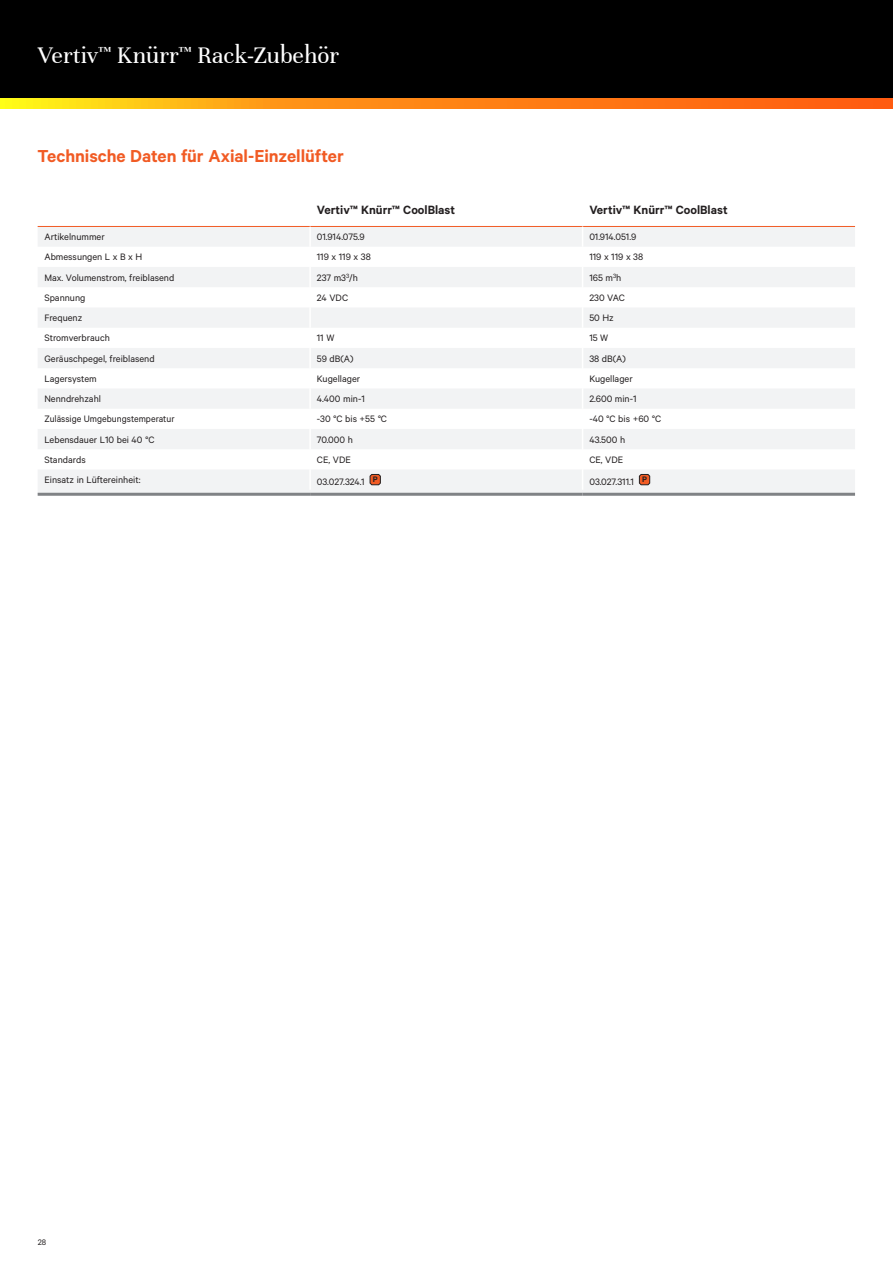
<style>
.page{position:relative;width:893px;height:1263px;background:#fff}
.page>*{position:absolute;margin:0;border:0;box-sizing:border-box;transform-origin:0 0}
.Vertiv_Header_Small{font:25.5px "Unna";color:#fff}
.Vertiv_Orange_Main_H{font:600 19.5px "Calibre";letter-spacing:-.005em;color:#f15b24}
.Table_Header_Black{font:600 13.5px "Calibre";color:#231f20}
.Table_Body{font:10.5px "Calibre";color:#231f20}
.Table_Body-2{font:10.5px "Calibre";color:#231f20;scale:.96 1}
.t1{font:9px "Calibre";color:#231f20}
.t2{font:600 9px "Calibre";color:#231f20}
</style>
<div class="page">
<div style="left:0;top:0;width:893px;height:108px;background:#000"></div>
<svg style="left:0;top:98px;width:893px;height:11px;background:#ff9014"></svg>
<svg style="left:38px;top:227px;width:817px;height:266px;fill:#f2f3f4"></svg>
<hr style="left:38px;top:226px;width:272px;height:1px;background:#f15b24">
<hr style="left:310px;top:226px;width:273px;height:1px;background:#f15b24">
<hr style="left:583px;top:226px;width:272px;height:1px;background:#f15b24">
<hr style="left:38px;top:493px;width:272px;height:3px;background:#808285">
<hr style="left:310px;top:493px;width:273px;height:3px;background:#808285">
<hr style="left:583px;top:493px;width:272px;height:3px;background:#808285">
<hr style="left:309px;top:227px;width:2px;height:20px;background:#fff">
<hr style="left:309px;top:247px;width:2px;height:20px;background:#fff">
<hr style="left:309px;top:267px;width:2px;height:20px;background:#fff">
<hr style="left:309px;top:287px;width:2px;height:20px;background:#fff">
<hr style="left:309px;top:307px;width:2px;height:21px;background:#fff">
<hr style="left:309px;top:328px;width:2px;height:20px;background:#fff">
<hr style="left:309px;top:348px;width:2px;height:20px;background:#fff">
<hr style="left:309px;top:368px;width:2px;height:20px;background:#fff">
<hr style="left:309px;top:388px;width:2px;height:21px;background:#fff">
<hr style="left:309px;top:409px;width:2px;height:20px;background:#fff">
<hr style="left:309px;top:429px;width:2px;height:20px;background:#fff">
<hr style="left:309px;top:449px;width:2px;height:20px;background:#fff">
<hr style="left:309px;top:469px;width:2px;height:21px;background:#fff">
<svg style="left:582px;top:227px;width:1px;height:263px"></svg>
<svg style="left:369px;top:473px;width:12px;height:12px"></svg>
<svg style="left:639px;top:473px;width:11px;height:12px"></svg>
<p class="Vertiv_Header_Small" style="left:38px;top:41px;width:303px">Vertiv<sup>™</sup> Knürr<sup>™</sup> Rack-Zubehör</p>
<p class="Vertiv_Orange_Main_H" style="left:38px;top:144px;width:308px">Technische Daten für Axial-Einzellüfter</p>
<p class="Table_Header_Black" style="left:317px;top:202px;width:140px">Vertiv™ Knürr™ CoolBlast</p>
<p class="Table_Header_Black" style="left:589px;top:202px;width:140px">Vertiv™ Knürr™ CoolBlast</p>
<p class="Table_Body" style="left:44px;top:231px;width:62px">Artikelnummer</p>
<p class="Table_Body" style="left:317px;top:231px;width:49px">01.914.075.9</p>
<p class="Table_Body" style="left:589px;top:231px;width:48px">01.914.051.9</p>
<p class="Table_Body" style="left:44px;top:251px;width:99px">Abmessungen L x B x H</p>
<p class="Table_Body" style="left:317px;top:251px;width:56px">119 x 119 x 38</p>
<p class="Table_Body" style="left:589px;top:251px;width:56px">119 x 119 x 38</p>
<p class="Table_Body" style="left:44px;top:271px;width:131px">Max. Volumenstrom, freiblasend</p>
<p class="Table_Body" style="left:317px;top:271px;width:43px">237 m3<sup>3</sup>/h</p>
<p class="Table_Body" style="left:589px;top:271px;width:34px">165 m<sup>3</sup>h</p>
<p class="Table_Body" style="left:44px;top:291px;width:43px">Spannung</p>
<p class="Table_Body" style="left:317px;top:291px;width:33px">24 VDC</p>
<p class="Table_Body" style="left:589px;top:291px;width:37px">230 VAC</p>
<p class="Table_Body" style="left:44px;top:312px;width:39px">Frequenz</p>
<p class="Table_Body" style="left:589px;top:312px;width:26px">50 Hz</p>
<p class="Table_Body" style="left:44px;top:332px;width:67px">Stromverbrauch</p>
<p class="Table_Body" style="left:317px;top:332px;width:19px">11 W</p>
<p class="Table_Body" style="left:589px;top:332px;width:20px">15 W</p>
<p class="Table_Body" style="left:44px;top:352px;width:112px">Geräuschpegel, freiblasend</p>
<p class="Table_Body" style="left:317px;top:352px;width:38px">59 dB(A)</p>
<p class="Table_Body" style="left:589px;top:352px;width:38px">38 dB(A)</p>
<p class="Table_Body" style="left:44px;top:372px;width:54px">Lagersystem</p>
<p class="Table_Body" style="left:317px;top:372px;width:45px">Kugellager</p>
<p class="Table_Body" style="left:589px;top:372px;width:45px">Kugellager</p>
<p class="Table_Body" style="left:44px;top:393px;width:58px">Nenndrehzahl</p>
<p class="Table_Body" style="left:317px;top:393px;width:49px">4.400 min-1</p>
<p class="Table_Body" style="left:589px;top:393px;width:49px">2.600 min-1</p>
<p class="Table_Body-2" style="left:44px;top:413px;width:137px">Zulässige Umgebungstemperatur</p>
<p class="Table_Body" style="left:317px;top:413px;width:72px">-30 °C bis +55 °C</p>
<p class="Table_Body" style="left:589px;top:413px;width:73px">-40 °C bis +60 °C</p>
<p class="Table_Body" style="left:44px;top:433px;width:112px">Lebensdauer L10 bei 40 °C</p>
<p class="Table_Body" style="left:317px;top:433px;width:37px">70.000 h</p>
<p class="Table_Body" style="left:589px;top:433px;width:37px">43.500 h</p>
<p class="Table_Body" style="left:44px;top:453px;width:43px">Standards</p>
<p class="Table_Body" style="left:317px;top:453px;width:35px">CE, VDE</p>
<p class="Table_Body" style="left:589px;top:453px;width:35px">CE, VDE</p>
<p class="Table_Body" style="left:44px;top:474px;width:98px">Einsatz in Lüftereinheit:</p>
<p class="Table_Body" style="left:317px;top:476px;width:49px">03.027.324.1</p>
<p class="t2" style="left:373px;top:474px;width:6px">P</p>
<p class="Table_Body" style="left:589px;top:476px;width:46px">03.027.311.1</p>
<p class="t2" style="left:642px;top:474px;width:6px">P</p>
<p class="t1" style="left:38px;top:1236px;width:10px">28</p>
</div>
